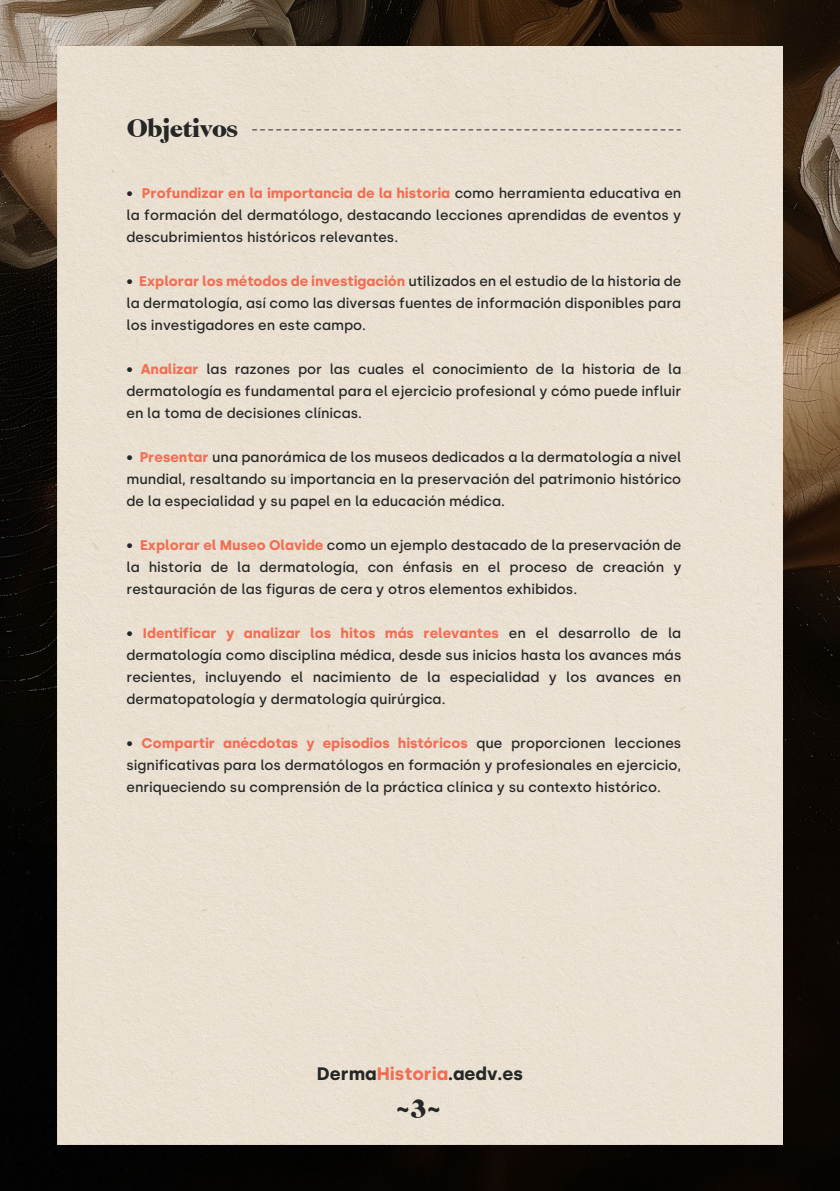
<style>
.page{position:relative;width:840px;height:1191px;background:#fff}
.page>*{position:absolute;margin:0;border:0;box-sizing:border-box;transform-origin:0 0}
.t1{font:900 27.2px "Caslon Two Black S Si";color:#252626}
.t2{font:900 26px "Caslon Two Black S Si";letter-spacing:-.03em;color:#252626}
.t3{font:700 18px "Silka";color:#252626}
.t4{font:500 14px/22px "Silka";color:#252626;text-align:justify}
.s1{font-weight:700;color:#f36d52}
.s2{color:#f36d52}
</style>
<div class="page">
<img style="left:0;top:0;width:839px;height:1191px">
<div style="left:58px;top:47px;width:723px;height:1097px;background:#e9e0d2"></div>
<svg style="left:252px;top:129px;width:428px;height:1px"></svg>
<h2 class="t2" style="left:127px;top:112px;width:113px">Objetivos</h2>
<p class="t4" style="left:126px;top:182px;width:556px">• <span class="s1">Profundizar en la importancia de la historia</span> como herramienta educativa en la formación del dermatólogo, destacando lecciones aprendidas de eventos y descubrimientos históricos relevantes.</p>
<p class="t4" style="left:126px;top:270px;width:556px">• <span class="s1">Explorar los métodos de investigación</span> utilizados en el estudio de la historia de la dermatología, así como las diversas fuentes de información disponibles para los investigadores en este campo.</p>
<p class="t4" style="left:126px;top:358px;width:556px">• <span class="s1">Analizar</span> las razones por las cuales el conocimiento de la historia de la dermatología es fundamental para el ejercicio profesional y cómo puede influir en la toma de decisiones clínicas.</p>
<p class="t4" style="left:126px;top:446px;width:556px">• <span class="s1">Presentar</span> una panorámica de los museos dedicados a la dermatología a nivel mundial, resaltando su importancia en la preservación del patrimonio histórico de la especialidad y su papel en la educación médica.</p>
<p class="t4" style="left:126px;top:534px;width:556px">• <span class="s1">Explorar el Museo Olavide</span> como un ejemplo destacado de la preservación de la historia de la dermatología, con énfasis en el proceso de creación y restauración de las figuras de cera y otros elementos exhibidos.</p>
<p class="t4" style="left:126px;top:622px;width:556px">• <span class="s1">Identificar y analizar los hitos más relevantes</span> en el desarrollo de la dermatología como disciplina médica, desde sus inicios hasta los avances más recientes, incluyendo el nacimiento de la especialidad y los avances en dermatopatología y dermatología quirúrgica.</p>
<p class="t4" style="left:126px;top:732px;width:556px">• <span class="s1">Compartir anécdotas y episodios históricos</span> que proporcionen lecciones significativas para los dermatólogos en formación y profesionales en ejercicio, enriqueciendo su comprensión de la práctica clínica y su contexto histórico.</p>
<p class="t3" style="left:317px;top:1063px;width:207px">Derma<span class="s2">Historia</span>.aedv.es</p>
<h1 class="t1" style="left:394px;top:1090px;width:49px">~3~</h1>
</div>
